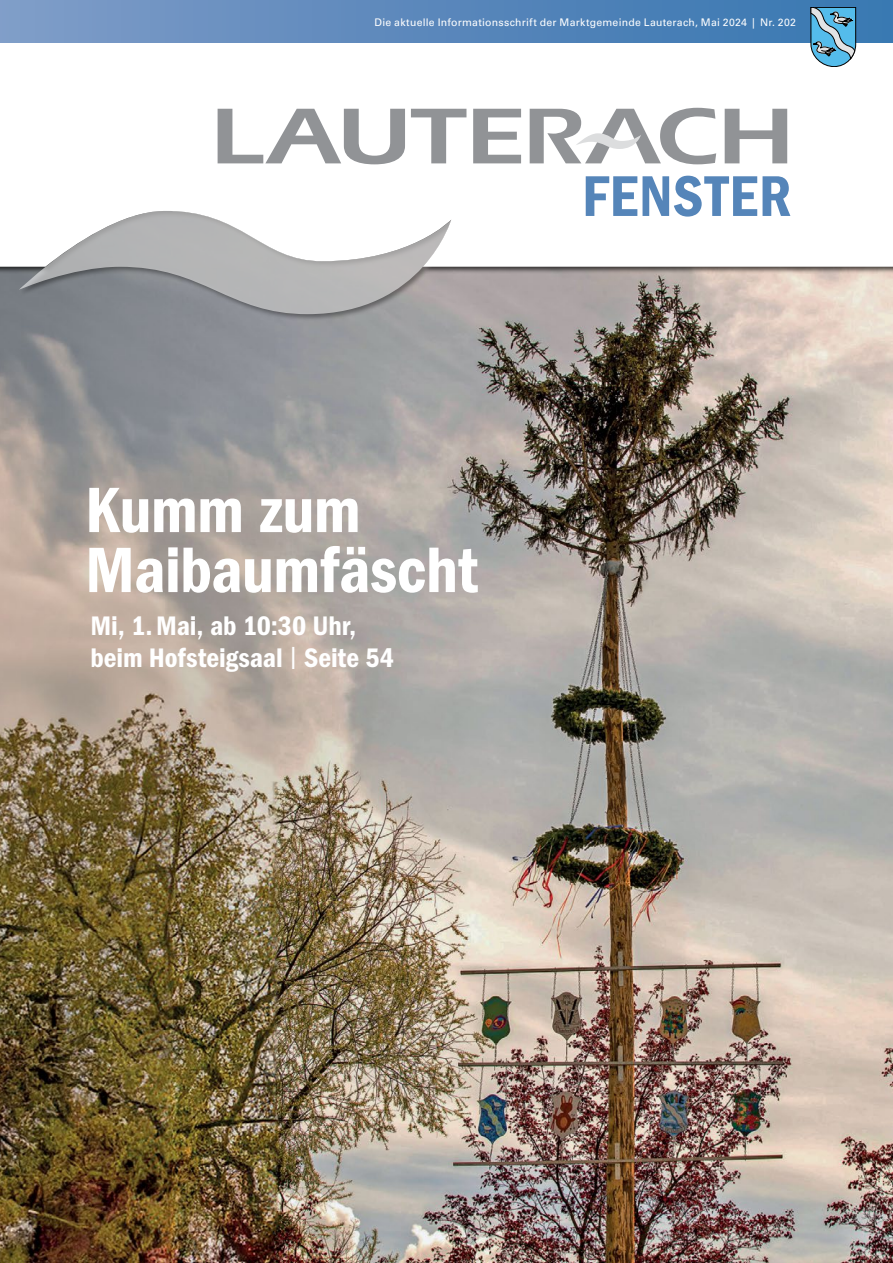
<style>
.page{position:relative;width:893px;height:1263px;background:#fff}
.page>*{position:absolute;margin:0;border:0;box-sizing:border-box;transform-origin:0 0}
.t1{font:600 64.5px/60px "Franklin Gothic Cond ITC";letter-spacing:-.01em;color:#fff}
.t2{font:600 27px/31.5px "Franklin Gothic Cond ITC";letter-spacing:-.005em;color:#fff}
.t3{font:10.5px "Univers LT Pro 55 Roman";letter-spacing:.025em;color:#fff}
</style>
<div class="page">
<img style="left:0;top:322px;width:893px;height:941px">
<div style="left:0;top:0;width:893px;height:322px;background:#000;opacity:.7"></div>
<svg style="left:19px;top:267px;width:433px;height:47px;background:#9a9b9e"></svg>
<svg style="left:0;top:42px;width:893px;height:225px"></svg>
<svg style="left:586px;top:176px;width:204px;height:41px"></svg>
<div style="left:0;top:0;width:893px;height:42px;background:linear-gradient(to right,#7f9bc7,#3575af)"></div>
<svg style="left:811px;top:7px;width:45px;height:60px;background:#6ca8c2"></svg>
<svg style="left:218px;top:109px;width:187px;height:55px"></svg>
<svg style="left:411px;top:109px;width:55px;height:54px"></svg>
<svg style="left:473px;top:109px;width:48px;height:54px"></svg>
<svg style="left:725px;top:109px;width:62px;height:54px"></svg>
<svg style="left:530px;top:108px;width:186px;height:56px"></svg>
<p class="t3" style="left:375px;top:15px;width:423px">Die aktuelle Informationsschrift der Marktgemeinde Lauterach, Mai 2024 | Nr. 202</p>
<h1 class="t1" style="left:85px;top:480px;width:394px">Kumm zum<br>Maibaumfäscht</h1>
<h2 class="t2" style="left:90px;top:610px;width:305px">Mi, 1.Mai, ab 10:30 Uhr, beim Hofsteigsaal|Seite 54</h2>
</div>
